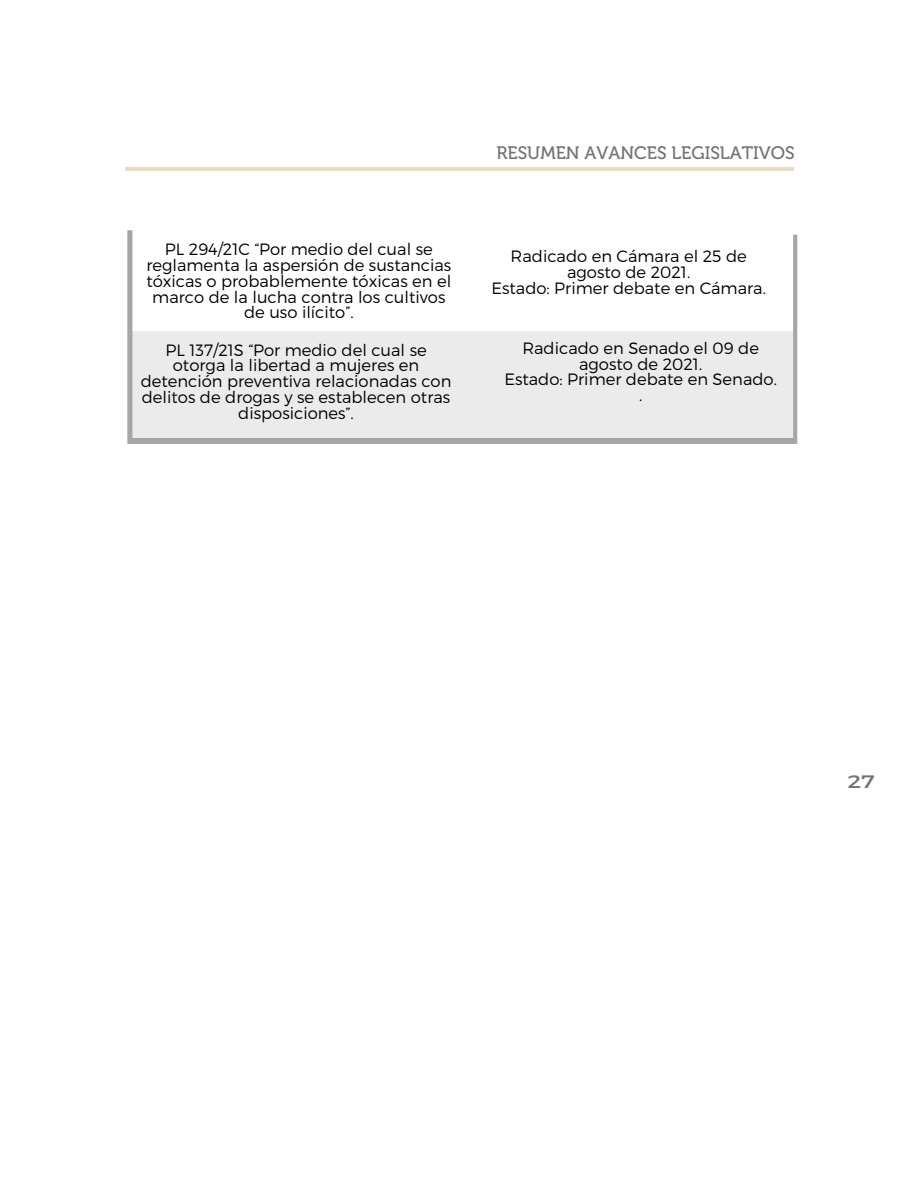
<style>
.page{position:relative;width:918px;height:1188px;background:#fff}
.page>*{position:absolute;margin:0;border:0;box-sizing:border-box;transform-origin:0 0}
.t1{font:18px "Museo 500";color:#737373}
.t2{font:18px "Montserrat";color:#737373;scale:1.32 1}
.t3{font:300 16.35px/15.8px "Montserrat";color:#000;text-align:center}
</style>
<div class="page">
<hr style="left:125px;top:167px;width:668px;height:4px;background:#e5dec5">
<div style="left:130px;top:331px;width:665px;height:108px;background:#ebebeb"></div>
<svg style="left:793px;top:235px;width:4px;height:209px"></svg>
<svg style="left:127px;top:230px;width:5px;height:214px"></svg>
<div style="left:130px;top:438px;width:664px;height:6px;background:#a6a6a6"></div>
<p class="t3" style="left:146px;top:241px;width:307px">PL 294/21C “Por medio del cual se reglamenta la aspersión de sustancias tóxicas o probablemente tóxicas en el marco de la lucha contra los cultivos de uso ilícito”.</p>
<p class="t3" style="left:141px;top:341px;width:312px">PL 137/21S “Por medio del cual se otorga la libertad a mujeres en detención preventiva relacionadas con delitos de drogas y se establecen otras disposiciones”.</p>
<p class="t1" style="left:496px;top:143px;width:300px">RESUMEN AVANCES LEGISLATIVOS</p>
<p class="t3" style="left:491px;top:248px;width:276px">Radicado en Cámara el 25 de agosto de 2021.<br>Estado: Primer debate en Cámara.</p>
<p class="t3" style="left:504px;top:339px;width:274px">Radicado en Senado el 09 de agosto de 2021.<br>Estado: Primer debate en Senado. .</p>
<p class="t2" style="left:847px;top:770px;width:22px">27</p>
</div>
